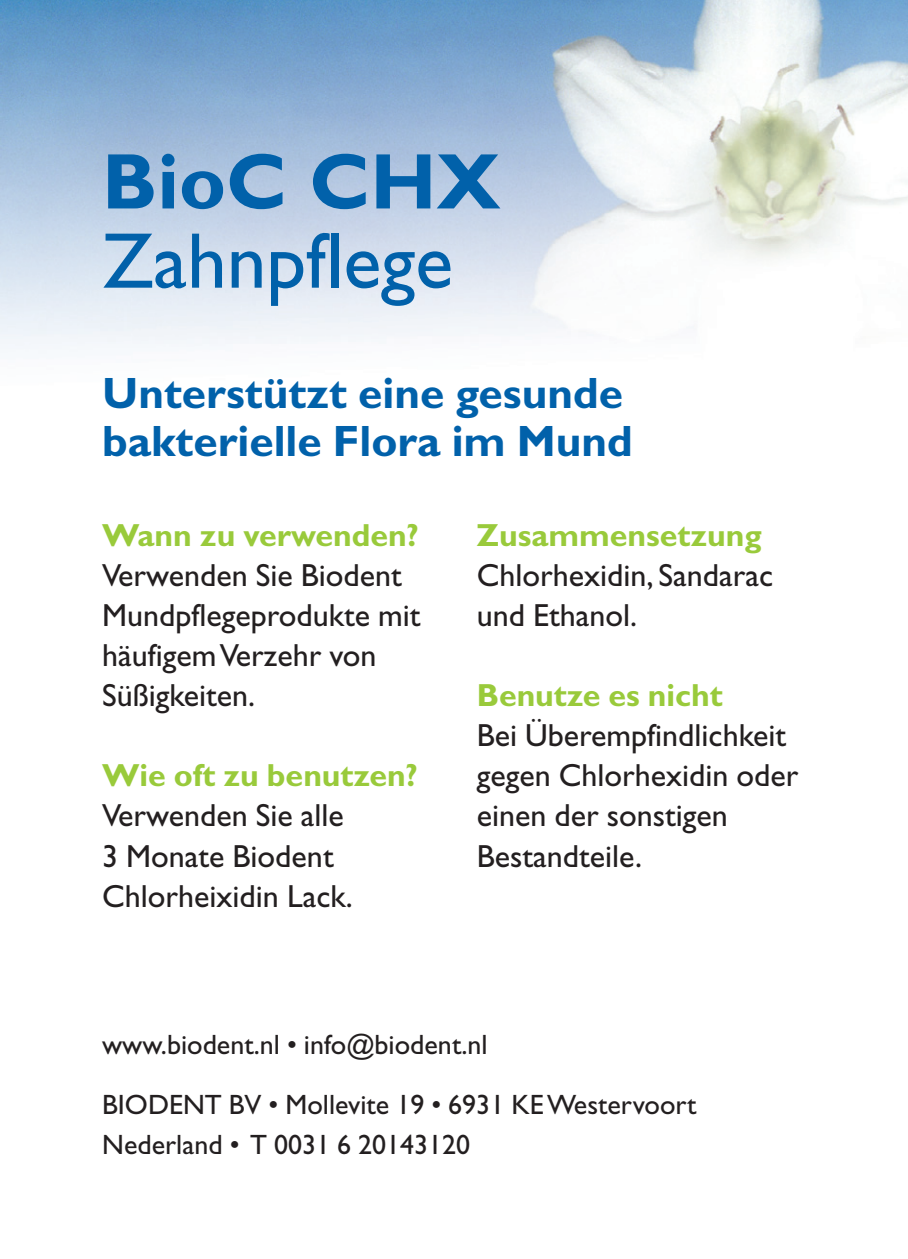
<style>
.page{position:relative;width:908px;height:1259px;background:#fff}
.page>*{position:absolute;margin:0;border:0;box-sizing:border-box;transform-origin:0 0}
.t1{font:79.2px "Gill Sans";color:#0161aa}
.t2{font:700 79.2px "Gill Sans";color:#0161aa}
.t3{font:700 44px/48px "Gill Sans";color:#0161aa}
.t4{font:32px/40px "Gill Sans";color:#231f20}
.t5{font:700 32px "Gill Sans";color:#99ca3b}
.t6{font:28px/60px "Gill Sans";color:#231f20}
</style>
<div class="page">
<svg style="left:0;top:0;width:907px;height:349px"></svg>
<h1 class="t2" style="left:102px;top:135px;width:400px">BioC CHX</h1>
<h1 class="t1" style="left:102px;top:215px;width:352px">Zahnpflege</h1>
<h2 class="t3" style="left:102px;top:369px;width:532px">Unterstützt eine gesunde bakterielle Flora im Mund</h2>
<p class="t5" style="left:102px;top:516px;width:318px">Wann zu verwenden?</p>
<p class="t4" style="left:102px;top:555px;width:320px">Verwenden Sie Biodent<br>Mundpflegeprodukte mit häufigem Verzehr von<br>Süßigkeiten.</p>
<p class="t5" style="left:102px;top:756px;width:317px">Wie oft zu benutzen?</p>
<p class="t4" style="left:102px;top:795px;width:252px">Verwenden Sie alle<br>3 Monate Biodent<br>Chlorheixidin Lack.</p>
<p class="t5" style="left:476px;top:516px;width:286px">Zusammensetzung</p>
<p class="t4" style="left:476px;top:555px;width:298px">Chlorhexidin, Sandarac und Ethanol.</p>
<p class="t5" style="left:476px;top:676px;width:247px">Benutze es nicht</p>
<p class="t4" style="left:476px;top:715px;width:323px">Bei Überempfindlichkeit gegen Chlorhexidin oder einen der sonstigen<br>Bestandteile.</p>
<p class="t6" style="left:102px;top:1014px;width:595px">www.biodent.nl • info@biodent.nl<br>BIODENT BV • Mollevite 19 • 6931 KE Westervoort</p>
<p class="t6" style="left:102px;top:1114px;width:369px">Nederland • T 0031 6 20143120</p>
</div>
